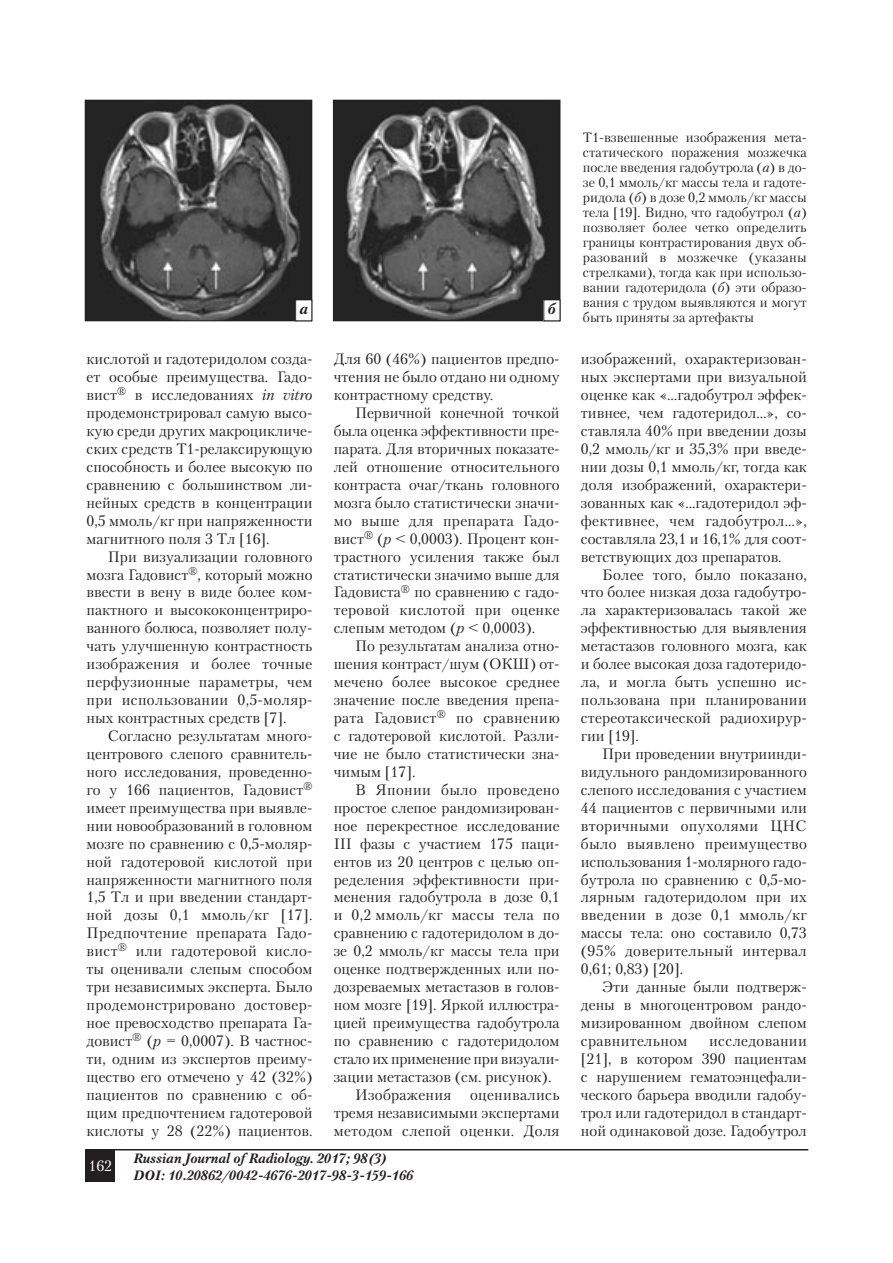
<style>
.page{position:relative;width:893px;height:1263px;background:#fff}
.page>*{position:absolute;margin:0;border:0;box-sizing:border-box;transform-origin:0 0}
.t1{font:15px/18px "Petersburg C";color:#231f20;text-align:justify}
.t2{font:15px "Petersburg C";letter-spacing:.02em;color:#231f20}
.t3{font:15px "Petersburg C";color:#fff}
.t4{font:italic 700 15px "Petersburg C";color:#231f20}
.t5{font:13.5px/15px "Petersburg C";color:#231f20;text-align:justify}
.t6{font:italic 700 13.5px/16.5px "Petersburg C";color:#231f20}
.s1{font-style:italic}
</style>
<div class="page">
<div style="left:85px;top:1150px;width:30px;height:32px;background:#231f20"></div>
<hr style="left:85px;top:1149px;width:723px;height:1px;background:#231f20">
<img style="left:87px;top:102px;width:223px;height:217px">
<div style="left:85px;top:100px;width:227px;height:221px;border:1px solid #231f20"></div>
<img style="left:335px;top:102px;width:223px;height:217px">
<div style="left:333px;top:100px;width:227px;height:221px;border:1px solid #231f20"></div>
<div style="left:295px;top:300px;width:17px;height:21px;background:#fff"></div>
<div style="left:295px;top:300px;width:17px;height:21px;border:1px solid #231f20"></div>
<div style="left:544px;top:300px;width:16px;height:21px;background:#fff"></div>
<p class="t4" style="left:299px;top:302px;width:10px">а</p>
<p class="t4" style="left:548px;top:302px;width:9px">б</p>
<p class="t1" style="left:87px;top:350px;width:227px">кислотой и гадотеридолом созда&shy;ет особые преимущества. Гадо&shy;вист<sup>®</sup> в исследованиях <span class="s1">in vitro </span>продемонстрировал самую высо&shy;кую среди других макроцикличе&shy;ских средств T1-релаксирующую способность и более высокую по сравнению с большинством ли&shy;нейных средств в концентрации 0,5 ммоль/кг при напряженности магнитного поля 3 Tл [16].</p>
<p class="t1" style="left:87px;top:548px;width:227px;text-indent:21px">При визуализации головного мозга Гадовист<sup>®</sup>, который можно ввести в вену в виде более ком&shy;пактного и высококонцентриро&shy;ванного болюса, позволяет полу&shy;чать улучшенную контрастность изображения и более точные перфузионные параметры, чем при использовании 0,5-моляр&shy;ных контрастных средств [7].</p>
<p class="t1" style="left:87px;top:727px;width:227px;text-indent:21px">Согласно результатам много&shy;центрового слепого сравнитель&shy;ного исследования, проведенно&shy;го у 166 пациентов, Гадовист<sup>® </sup>имеет преимущества при выявле&shy;нии новообразований в головном мозге по сравнению с 0,5-моляр&shy;ной гадотеровой кислотой при напряженности магнитного поля 1,5 Tл и при введении стандарт&shy;ной дозы 0,1 ммоль/кг [17].<br>Предпочтение препарата Гадо&shy;вист<sup>®</sup> или гадотеровой кисло&shy;ты оценивали слепым способом три независимых эксперта. Было продемонстрировано достовер&shy;ное превосходство препарата Га&shy;довист<sup>®</sup> (<span class="s1">р</span> = 0,0007). В частнос&shy;ти, одним из экспертов преиму&shy;щество его отмечено у 42 (32%) пациентов по сравнению с об&shy;щим предпочтением гадотеровой кислоты у 28 (22%) пациентов.</p>
<p class="t1" style="left:334px;top:350px;width:227px">Для 60 (46%) пациентов предпо&shy;чтения не было отдано ни одному контрастному средству.</p>
<p class="t1" style="left:334px;top:404px;width:227px;text-indent:21px">Первичной конечной точкой была оценка эффективности пре&shy;парата. Для вторичных показате&shy;лей отношение относительного контраста очаг/ткань головного мозга было статистически значи&shy;мо выше для препарата Гадо&shy;вист<sup>®</sup> (<span class="s1">р</span> &lt; 0,0003). Процент кон&shy;трастного усиления также был статистически значимо выше для Гадовиста<sup>®</sup> по сравнению с гадо&shy;теровой кислотой при оценке слепым методом (<span class="s1">р</span> &lt; 0,0003).</p>
<p class="t1" style="left:334px;top:638px;width:227px;text-indent:21px">По результатам анализа отно&shy;шения контраст/шум (ОКШ) от&shy;мечено более высокое среднее значение после введения препа&shy;рата Гадовист<sup>®</sup> по сравнению с гадотеровой кислотой. Разли&shy;чие не было статистически зна&shy;чимым [17].</p>
<p class="t2" style="left:355px;top:782px;width:206px">В Японии было проведено</p>
<p class="t1" style="left:334px;top:799px;width:227px">простое слепое рандомизирован-</p>
<p class="t1" style="left:334px;top:817px;width:227px">ное перекрестное исследование</p>
<p class="t1" style="left:334px;top:835px;width:227px">III фазы с участием 175 паци-</p>
<p class="t1" style="left:334px;top:853px;width:227px">ентов из 20 центров с целью оп-</p>
<p class="t1" style="left:334px;top:871px;width:227px">ределения эффективности при-</p>
<p class="t1" style="left:334px;top:889px;width:227px">менения гадобутрола в дозе 0,1</p>
<p class="t2" style="left:334px;top:907px;width:227px">и 0,2 ммоль/кг массы тела по</p>
<p class="t1" style="left:334px;top:925px;width:227px">сравнению с гадотеридолом в до-</p>
<p class="t1" style="left:334px;top:942px;width:227px">зе 0,2 ммоль/кг массы тела при</p>
<p class="t1" style="left:334px;top:960px;width:227px">оценке подтвержденных или по-</p>
<p class="t1" style="left:334px;top:978px;width:227px">дозреваемых метастазов в голов-</p>
<p class="t1" style="left:334px;top:996px;width:227px">ном мозге [19]. Яркой иллюстра-</p>
<p class="t1" style="left:334px;top:1014px;width:227px">цией преимущества гадобутрола</p>
<p class="t1" style="left:334px;top:1032px;width:227px">по сравнению с гадотеридолом</p>
<p class="t1" style="left:334px;top:1050px;width:227px">стало их применение при визуали-</p>
<p class="t1" style="left:334px;top:1068px;width:219px">зации метастазов (см. рисунок).</p>
<p class="t2" style="left:355px;top:1087px;width:206px">Изображения оценивались</p>
<p class="t1" style="left:334px;top:1104px;width:227px">тремя независимыми экспертами</p>
<p class="t2" style="left:334px;top:1123px;width:227px">методом слепой оценки. Доля</p>
<p class="t3" style="left:88px;top:1158px;width:25px">162</p>
<p class="t6" style="left:133px;top:1151px;width:281px">Russian Journal of Radiology. 2017; 98(3)<br>DOI: 10.20862/0042-4676-2017-98-3-159-166</p>
<p class="t5" style="left:583px;top:130px;width:225px">Т1-взвешенные изображения мета&shy;статического поражения мозжечка после введения гадобутрола (<span class="s1">а</span>) в до&shy;зе 0,1 ммоль/кг массы тела и гадоте&shy;ридола (<span class="s1">б</span>) в дозе 0,2 ммоль/кг массы тела [19]. Видно, что гадобутрол (<span class="s1">а</span>) позволяет более четко определить границы контрастирования двух об&shy;разований в мозжечке (указаны стрелками), тогда как при использо&shy;вании гадотеридола (<span class="s1">б</span>) эти образо&shy;вания с трудом выявляются и могут быть приняты за артефакты</p>
<p class="t1" style="left:581px;top:350px;width:227px">изображений, охарактеризован&shy;ных экспертами при визуальной оценке как «…гадобутрол эффек&shy;тивнее, чем гадотеридол…», со&shy;ставляла 40% при введении дозы 0,2 ммоль/кг и 35,3% при введе&shy;нии дозы 0,1 ммоль/кг, тогда как доля изображений, охарактери&shy;зованных как «…гадотеридол эф&shy;фективнее, чем гадобутрол…», составляла 23,1 и 16,1% для соот&shy;ветствующих доз препаратов.</p>
<p class="t1" style="left:581px;top:566px;width:227px;text-indent:21px">Более того, было показано, что более низкая доза гадобутро&shy;ла характеризовалась такой же эффективностью для выявления метастазов головного мозга, как и более высокая доза гадотеридо&shy;ла, и могла быть успешно ис&shy;пользована при планировании стереотаксической радиохирур&shy;гии [19].</p>
<p class="t1" style="left:581px;top:745px;width:227px;text-indent:21px">При проведении внутриинди&shy;видульного рандомизированного слепого исследования с участием 44 пациентов с первичными или вторичными опухолями ЦНС было выявлено преимущество использования 1-молярного гадо&shy;бутрола по сравнению с 0,5-мо&shy;лярным гадотеридолом при их введении в дозе 0,1 ммоль/кг массы тела: оно составило 0,73 (95% доверительный интервал 0,61; 0,83) [20].</p>
<p class="t1" style="left:581px;top:978px;width:227px;text-indent:21px">Эти данные были подтверж&shy;дены в многоцентровом рандо&shy;мизированном двойном слепом сравнительном</p>
<p class="t1" style="left:581px;top:1032px;width:227px;text-indent:128px">исследовании [21], в котором 390 пациентам с нарушением гематоэнцефали&shy;ческого барьера вводили гадобу&shy;трол или гадотеридол в стандарт&shy;ной одинаковой дозе. Гадобутрол</p>
</div>
